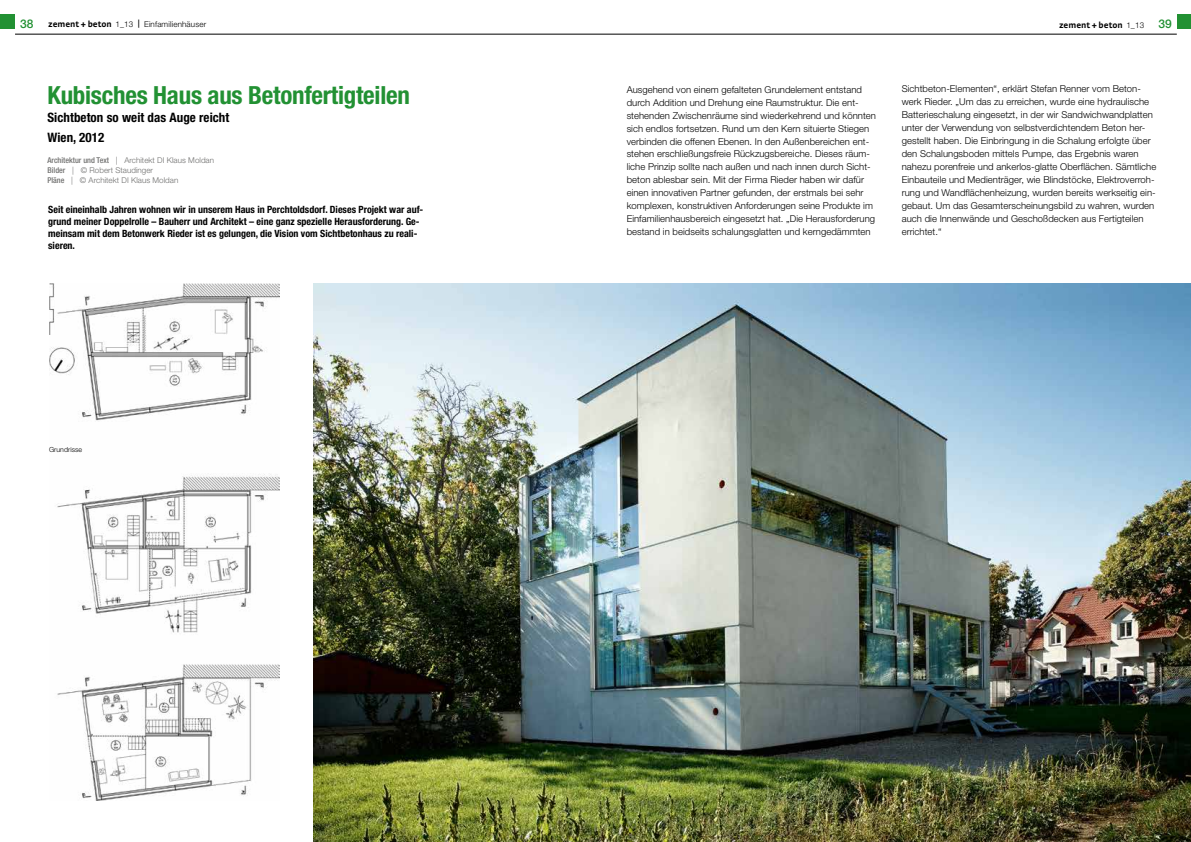
<style>
.page{position:relative;width:1191px;height:842px;background:#fff}
.page>*{position:absolute;margin:0;border:0;box-sizing:border-box;transform-origin:0 0}
.t1{font:700 condensed 25px "Helvetica Neue LT";letter-spacing:-.01em;color:#229133}
.t2{font:700 condensed 13px/20px "Helvetica Neue LT";letter-spacing:.005em;color:#000}
.t3{font:500 12px "Helvetica Neue LT";color:#229133}
.t4{font:700 condensed 10px/12px "Helvetica Neue LT";color:#000}
.t5{font:300 9.5px/13px "Helvetica Neue LT";letter-spacing:.005em;color:#000}
.t6{font:700 9px "Strada";color:#000}
.t7{font:300 8px/10px "Helvetica Neue LT";letter-spacing:.005em;color:#6f6f6e}
.t8{font:300 8px "Helvetica Neue LT";letter-spacing:.02em;color:#000}
.t9{font:300 7px "Helvetica Neue LT";letter-spacing:.005em;color:#000}
.s1{font-family:"Helvetica Neue LT";font-weight:300;font-size:8px}
.s2{font-family:"Helvetica Neue LT";font-weight:500;font-size:12px;color:#229133}
.s3{font-weight:500;font-stretch:condensed}
</style>
<div class="page">
<div style="left:0;top:14px;width:15px;height:14px;background:#229133"></div>
<div style="left:1176px;top:14px;width:15px;height:14px;background:#229133"></div>
<hr style="left:15px;top:34px;width:1161px;height:1px;background:#000">
<img style="left:313px;top:283px;width:878px;height:559px">
<img style="left:49px;top:283px;width:231px;height:517px">
<p class="t3" style="left:20px;top:17px;width:15px">38</p>
<p class="t8" style="left:138px;top:20px;width:70px"><sup>|</sup> Einfamilienhäuser</p>
<p class="t6" style="left:1059px;top:20px;width:114px">zement + beton <span class="s1">1_13</span> <span class="s2">39</span></p>
<p class="t6" style="left:48px;top:19px;width:87px">zement + beton <span class="s1">1_13</span></p>
<h1 class="t1" style="left:47px;top:80px;width:364px">Kubisches Haus aus Betonfertigteilen</h1>
<h2 class="t2" style="left:47px;top:107px;width:183px">Sichtbeton so weit das Auge reicht<br>Wien, 2012</h2>
<p class="t7" style="left:47px;top:155px;width:168px"><span class="s3">Architektur und Text</span> | Architekt DI Klaus Moldan<br><span class="s3">Bilder</span> | © Robert Staudinger<br><span class="s3">Pläne</span> | © Architekt DI Klaus Moldan</p>
<p class="t4" style="left:48px;top:204px;width:377px">Seit eineinhalb Jahren wohnen wir in unserem Haus in Perchtoldsdorf. Dieses Projekt war auf&shy;grund meiner Doppelrolle – Bauherr und Architekt – eine ganz spezielle Herausforderung. Ge&shy;meinsam mit dem Betonwerk Rieder ist es gelungen, die Vision vom Sichtbetonhaus zu reali&shy;sieren.</p>
<p class="t9" style="left:49px;top:445px;width:35px">Grundrisse</p>
<p class="t5" style="left:626px;top:82px;width:251px">Ausgehend von einem gefalteten Grundelement entstand durch Addition und Drehung eine Raumstruktur. Die ent&shy;stehenden Zwischenräume sind wiederkehrend und könnten sich endlos fortsetzen. Rund um den Kern situierte Stiegen verbinden die offenen Ebenen. In den Außenbereichen ent&shy;stehen erschließungsfreie Rückzugsbereiche. Dieses räum&shy;liche Prinzip sollte nach außen und nach innen durch Sicht&shy;beton ablesbar sein. Mit der Firma Rieder haben wir dafür einen innovativen Partner gefunden, der erstmals bei sehr komplexen, konstruktiven Anforderungen seine Produkte im Einfamilienhausbereich eingesetzt hat. „Die Herausforderung bestand in beidseits schalungsglatten und kerngedämmten</p>
<p class="t5" style="left:901px;top:82px;width:256px">Sichtbeton-Elementen“, erklärt Stefan Renner vom Beton&shy;werk Rieder. „Um das zu erreichen, wurde eine hydraulische Batterieschalung eingesetzt, in der wir Sandwichwandplatten unter der Verwendung von selbstverdichtendem Beton her&shy;gestellt haben. Die Einbringung in die Schalung erfolgte über den Schalungsboden mittels Pumpe, das Ergebnis waren nahezu porenfreie und ankerlos-glatte Oberflächen. Sämtliche Einbauteile und Medienträger, wie Blindstöcke, Elektroverroh&shy;rung und Wandflächenheizung, wurden bereits werkseitig ein&shy;gebaut. Um das Gesamterscheinungsbild zu wahren, wurden auch die Innenwände und Geschoßdecken aus Fertigteilen errichtet.“</p>
</div>
